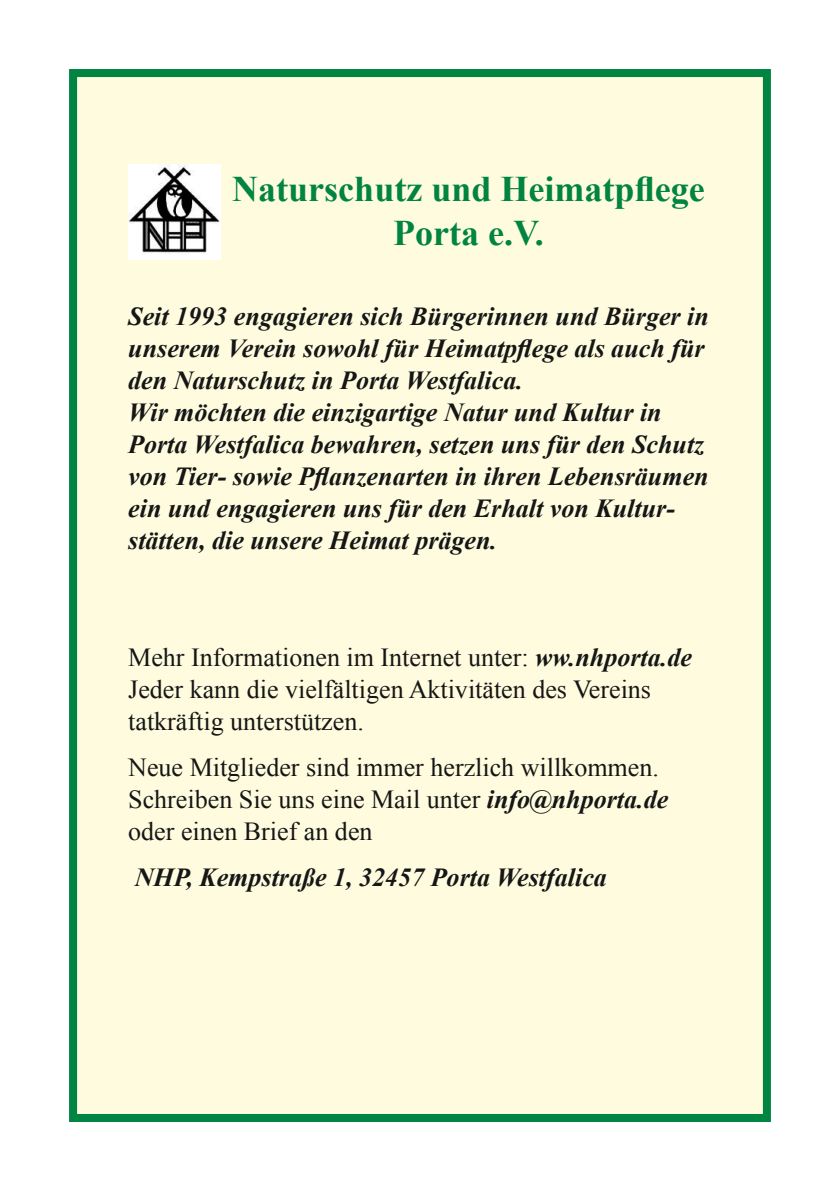
<style>
.page{position:relative;width:840px;height:1191px;background:#fff}
.page>*{position:absolute;margin:0;border:0;box-sizing:border-box;transform-origin:0 0}
.t1{font:700 36px/43.2px "Times New Roman";color:#008441;text-align:center}
.t2{font:italic 700 26px/32px "Times New Roman";color:#151616}
.t3{font:26px/32px "Times New Roman";color:#151616}
.s1{font-weight:700;font-style:italic}
</style>
<div class="page">
<div style="left:69px;top:69px;width:701px;height:1053px;background:#fffbde;border:8px solid #008441"></div>
<img style="left:129px;top:164px;width:91px;height:95px">
<h1 class="t1" style="left:232px;top:167px;width:473px">Naturschutz und Heimatpflege<br>Porta e.V.</h1>
<p class="t2" style="left:128px;top:300px;width:582px">Seit 1993 engagieren sich Bürgerinnen und Bürger in unserem Verein sowohl für Heimatpflege als auch für den Naturschutz in Porta Westfalica.<br>Wir möchten die einzigartige Natur und Kultur in Porta Westfalica bewahren, setzen uns für den Schutz von Tier- sowie Pflanzenarten in ihren Lebensräumen ein und engagieren uns für den Erhalt von Kultur&shy;stätten, die unsere Heimat prägen.</p>
<p class="t3" style="left:128px;top:641px;width:565px">Mehr Informationen im Internet unter: <span class="s1">ww.nhporta.de<br></span>Jeder kann die vielfältigen Aktivitäten des Vereins tatkräftig unterstützen.</p>
<p class="t3" style="left:128px;top:751px;width:541px">Neue Mitglieder sind immer herzlich willkommen.<br>Schreiben Sie uns eine Mail unter <span class="s1">info@nhporta.de </span>oder einen Brief an den</p>
<p class="t2" style="left:135px;top:861px;width:473px">NHP, Kempstraße 1, 32457 Porta Westfalica</p>
</div>
